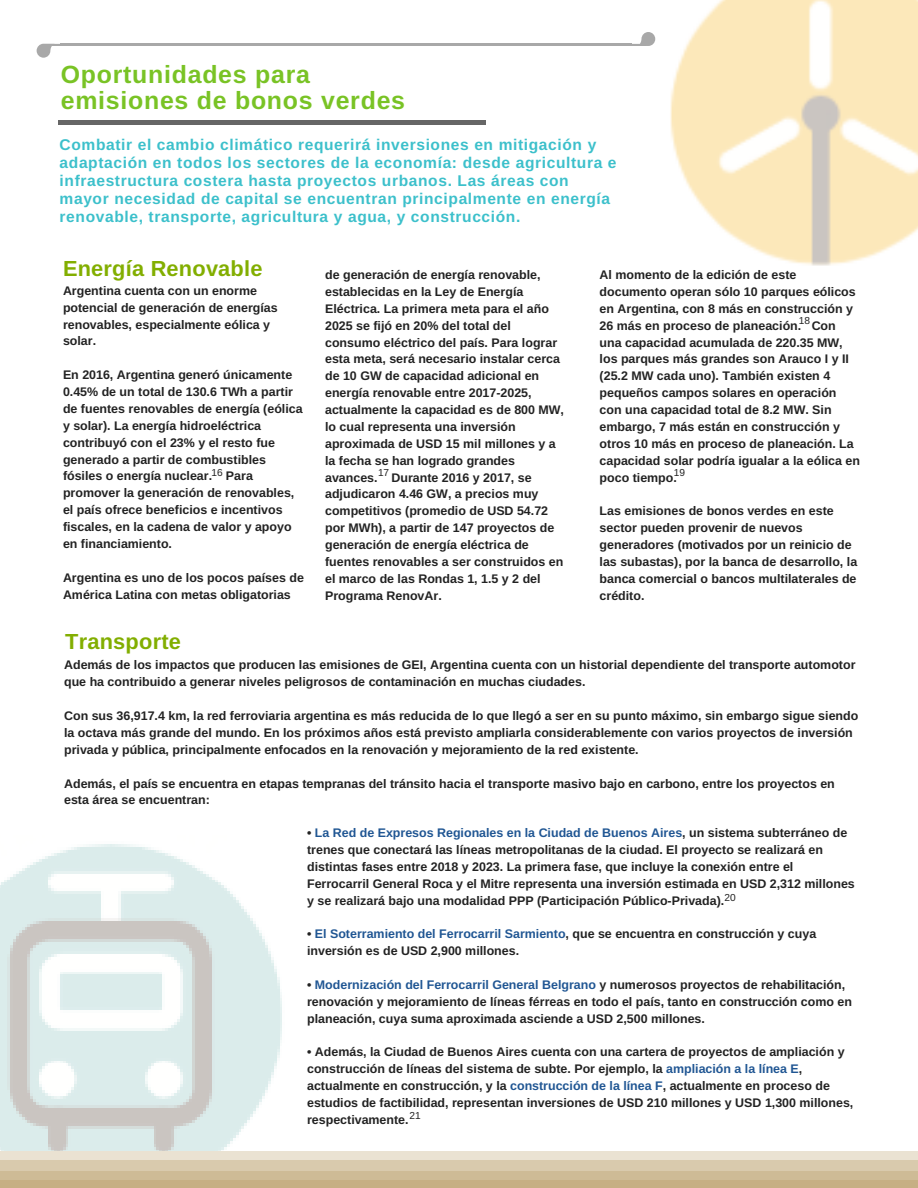
<style>
.page{position:relative;width:918px;height:1188px;background:#fff}
.page>*{position:absolute;margin:0;border:0;box-sizing:border-box;transform-origin:0 0}
.t1{font:700 24.9px/25.8px "Arimo";letter-spacing:.03em;color:#79c325}
.t2{font:700 21.75px "Arimo";letter-spacing:.01em;color:#82ae00}
.t3{font:700 15.6px/18px "Arimo";letter-spacing:.04em;color:#3cc0cb}
.t4{font:700 12.45px/16.8px "Arimo";color:#222}
.t5{font:10.05px "Arimo";color:#222}
.s1{color:#205693}
</style>
<div class="page">
<div style="left:59px;top:120px;width:427px;height:5px;background:#666"></div>
<img style="left:670px;top:0;width:248px;height:266px">
<img style="left:0;top:844px;width:282px;height:307px">
<hr style="left:60px;top:44px;width:572px;height:2px;background:#a8a8a8">
<svg style="left:37px;top:44px;width:23px;height:14px"></svg>
<svg style="left:631px;top:32px;width:24px;height:14px"></svg>
<div style="left:0;top:1151px;width:918px;height:37px;background:#eae2d2"></div>
<div style="left:0;top:1160px;width:918px;height:28px;background:#d9caad"></div>
<div style="left:0;top:1171px;width:918px;height:17px;background:#cebb96"></div>
<div style="left:0;top:1180px;width:918px;height:8px;background:#c4ad80"></div>
<h1 class="t1" style="left:61px;top:61px;width:346px">Oportunidades para emisiones de bonos verdes</h1>
<p class="t3" style="left:60px;top:136px;width:558px">Combatir el cambio climático requerirá inversiones en mitigación y adaptación en todos los sectores de la economía: desde agricultura e infraestructura costera hasta proyectos urbanos. Las áreas con mayor necesidad de capital se encuentran principalmente en energía renovable, transporte, agricultura y agua, y construcción.</p>
<h2 class="t2" style="left:63px;top:257px;width:201px">Energía Renovable</h2>
<p class="t4" style="left:63px;top:282px;width:216px">Argentina cuenta con un enorme potencial de generación de energías renovables, especialmente eólica y solar.</p>
<p class="t4" style="left:63px;top:366px;width:241px">En 2016, Argentina generó únicamente 0.45% de un total de 130.6 TWh a partir de fuentes renovables de energía (eólica y solar). La energía hidroeléctrica contribuyó con el 23% y el resto fue generado a partir de combustibles fósiles o energía nuclear. Para promover la generación de renovables, el país ofrece beneficios e incentivos fiscales, en la cadena de valor y apoyo en financiamiento.</p>
<p class="t4" style="left:63px;top:569px;width:243px">Argentina es uno de los pocos países de<br>América Latina con metas obligatorias</p>
<p class="t5" style="left:212px;top:467px;width:13px">16</p>
<p class="t4" style="left:325px;top:266px;width:240px">de generación de energía renovable, establecidas en la Ley de Energía Eléctrica. La primera meta para el año 2025 se fijó en 20% del total del consumo eléctrico del país. Para lograr esta meta, será necesario instalar cerca de 10 GW de capacidad adicional en energía renovable entre 2017-2025, actualmente la capacidad es de 800 MW, lo cual representa una inversión aproximada de USD 15 mil millones y a la fecha se han logrado grandes avances. Durante 2016 y 2017, se adjudicaron 4.46 GW, a precios muy competitivos (promedio de USD 54.72 por MWh), a partir de 147 proyectos de generación de energía eléctrica de fuentes renovables a ser construidos en el marco de las Rondas 1, 1.5 y 2 del Programa RenovAr.</p>
<p class="t5" style="left:378px;top:467px;width:13px">17</p>
<p class="t4" style="left:600px;top:266px;width:262px">Al momento de la edición de este documento operan sólo 10 parques eólicos en Argentina, con 8 más en construcción y 26 más en proceso de planeación. Con una capacidad acumulada de 220.35 MW, los parques más grandes son Arauco I y II (25.2 MW cada uno). También existen 4 pequeños campos solares en operación con una capacidad total de 8.2 MW. Sin embargo, 7 más están en construcción y otros 10 más en proceso de planeación. La capacidad solar podría igualar a la eólica en poco tiempo.</p>
<p class="t4" style="left:600px;top:503px;width:259px">Las emisiones de bonos verdes en este sector pueden provenir de nuevos generadores (motivados por un reinicio de las subastas), por la banca de desarrollo, la banca comercial o bancos multilaterales de crédito.</p>
<p class="t5" style="left:799px;top:315px;width:13px">18</p>
<p class="t5" style="left:674px;top:467px;width:13px">19</p>
<h2 class="t2" style="left:65px;top:629px;width:117px">Transporte</h2>
<p class="t4" style="left:64px;top:657px;width:793px">Además de los impactos que producen las emisiones de GEI, Argentina cuenta con un historial dependiente del transporte automotor que ha contribuido a generar niveles peligrosos de contaminación en muchas ciudades.</p>
<p class="t4" style="left:64px;top:707px;width:796px">Con sus 36,917.4 km, la red ferroviaria argentina es más reducida de lo que llegó a ser en su punto máximo, sin embargo sigue siendo la octava más grande del mundo. En los próximos años está previsto ampliarla considerablemente con varios proyectos de inversión privada y pública, principalmente enfocados en la renovación y mejoramiento de la red existente.</p>
<p class="t4" style="left:64px;top:775px;width:772px">Además, el país se encuentra en etapas tempranas del tránsito hacia el transporte masivo bajo en carbono, entre los proyectos en esta área se encuentran:</p>
<p class="t4" style="left:307px;top:824px;width:549px">• <span class="s1">La Red de Expresos Regionales en la Ciudad de Buenos Aires</span>, un sistema subterráneo de trenes que conectará las líneas metropolitanas de la ciudad. El proyecto se realizará en distintas fases entre 2018 y 2023. La primera fase, que incluye la conexión entre el Ferrocarril General Roca y el Mitre representa una inversión estimada en USD 2,312 millones y se realizará bajo una modalidad PPP (Participación Público-Privada).</p>
<p class="t4" style="left:307px;top:926px;width:511px">• <span class="s1">El Soterramiento del Ferrocarril Sarmiento</span>, que se encuentra en construcción y cuya inversión es de USD 2,900 millones.</p>
<p class="t4" style="left:307px;top:976px;width:546px">• <span class="s1">Modernización del Ferrocarril General Belgrano</span> y numerosos proyectos de rehabilitación, renovación y mejoramiento de líneas férreas en todo el país, tanto en construcción como en planeación, cuya suma aproximada asciende a USD 2,500 millones.</p>
<p class="t4" style="left:307px;top:1044px;width:548px">• Además, la Ciudad de Buenos Aires cuenta con una cartera de proyectos de ampliación y construcción de líneas del sistema de subte. Por ejemplo, la <span class="s1">ampliación a la línea E</span>, actualmente en construcción, y la <span class="s1">construcción de la línea F</span>, actualmente en proceso de estudios de factibilidad, representan inversiones de USD 210 millones y USD 1,300 millones, respectivamente.</p>
<p class="t5" style="left:724px;top:892px;width:13px">20</p>
<p class="t5" style="left:410px;top:1110px;width:13px">21</p>
</div>
